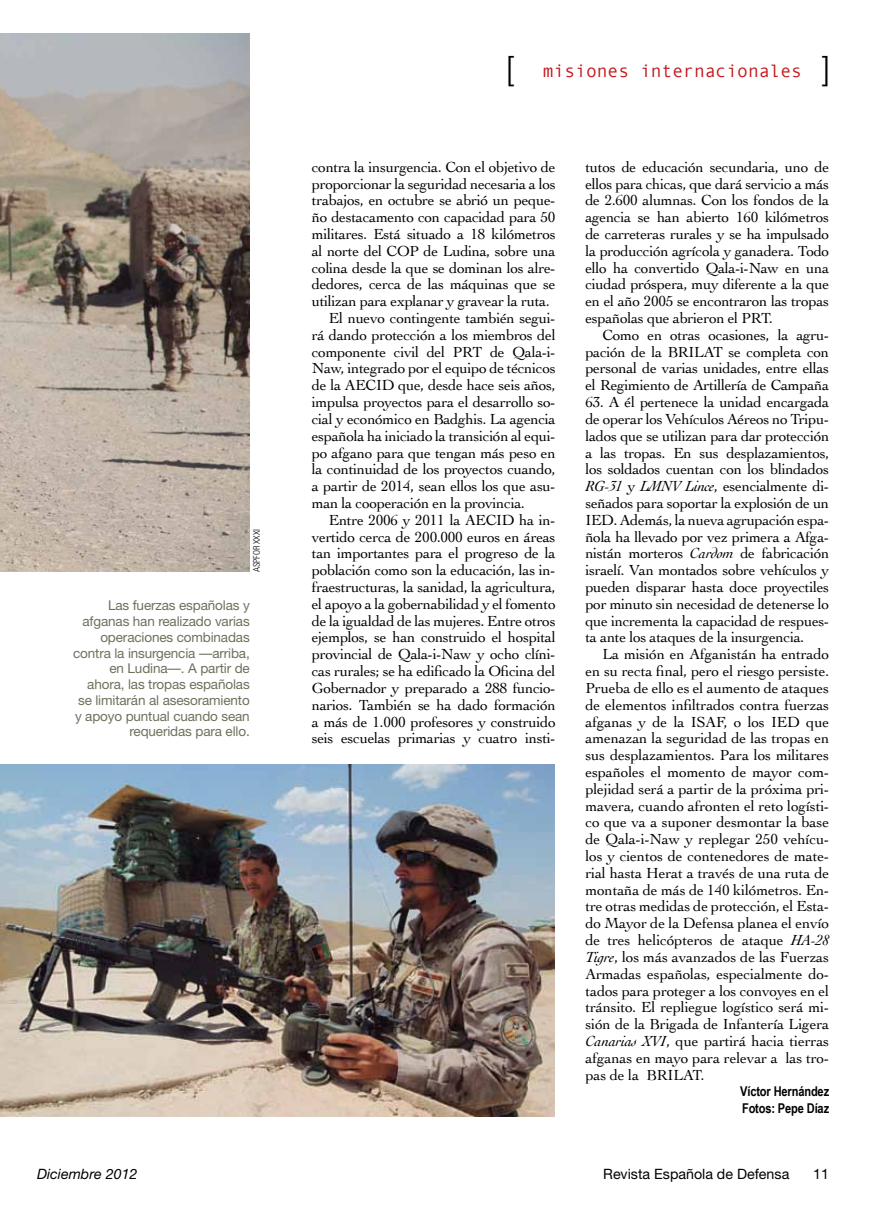
<style>
.page{position:relative;width:893px;height:1217px;background:#fff}
.page>*{position:absolute;margin:0;border:0;box-sizing:border-box;transform-origin:0 0}
.t1{font:300 33px "Helvetica Neue";color:#000}
.t2{font:18px "Monotypecom";color:#c4161c}
.t3{font:15.3px/16.8px "Cochin";letter-spacing:-.02em;color:#000;text-align:justify}
.t4{font:14.25px "Helvetica Neue";color:#000}
.t5{font:italic 14.25px "Helvetica Neue";color:#000}
.t6{font:13.5px/15.8px "Helvetica Neue";letter-spacing:-.01em;color:#6f705b;text-align:right}
.t7{font:700 13.5px/16.8px "Arial Narrow";letter-spacing:-.01em;color:#000}
.t8{font:300 condensed 9px "Univers";letter-spacing:-.005em;color:#000}
.s1{font-family:"Helvetica Neue";font-weight:300;font-size:33px;color:#000}
.s2{font-style:italic}
</style>
<div class="page">
<img style="left:0;top:34px;width:250px;height:537px">
<img style="left:0;top:764px;width:554px;height:351px">
<p class="t8" style="left:251px;top:572px;width:45px;rotate:-90deg">ASPFOR XXXI</p>
<p class="t6" style="left:73px;top:597px;width:178px">Las fuerzas españolas y afganas han realizado varias operaciones combinadas contra la insurgencia —arriba, en Ludina—. A partir de ahora, las tropas españolas se limitarán al asesoramiento y apoyo puntual cuando sean requeridas para ello.</p>
<h1 class="t1" style="left:506px;top:48px;width:9px">[</h1>
<p class="t2" style="left:543px;top:60px;width:289px">misiones internacionales <span class="s1">]</span></p>
<p class="t3" style="left:312px;top:158px;width:245px">contra la insurgencia. Con el objetivo de</p>
<p class="t3" style="left:312px;top:174px;width:245px">proporcionar la seguridad necesaria a los</p>
<p class="t3" style="left:312px;top:191px;width:245px">trabajos, en octubre se abrió un peque-</p>
<p class="t3" style="left:312px;top:208px;width:245px">ño destacamento con capacidad para 50</p>
<p class="t3" style="left:312px;top:225px;width:245px">militares. Está situado a 18 kilómetros</p>
<p class="t3" style="left:312px;top:242px;width:245px">al norte del COP de Ludina, sobre una</p>
<p class="t3" style="left:312px;top:258px;width:245px">colina desde la que se dominan los alre-</p>
<p class="t3" style="left:312px;top:275px;width:245px">dedores, cerca de las máquinas que se</p>
<p class="t3" style="left:312px;top:292px;width:240px">utilizan para explanar y gravear la ruta.</p>
<p class="t3" style="left:329px;top:309px;width:228px">El nuevo contingente también segui-</p>
<p class="t3" style="left:312px;top:326px;width:245px">rá dando protección a los miembros del</p>
<p class="t3" style="left:312px;top:342px;width:245px">componente civil del PRT de Qala-i-</p>
<p class="t3" style="left:312px;top:359px;width:245px">Naw, integrado por el equipo de técnicos</p>
<p class="t3" style="left:312px;top:376px;width:245px">de la AECID que, desde hace seis años,</p>
<p class="t3" style="left:312px;top:393px;width:245px">impulsa proyectos para el desarrollo so-</p>
<p class="t3" style="left:312px;top:410px;width:245px">cial y económico en Badghis. La agencia</p>
<p class="t3" style="left:312px;top:426px;width:245px">española ha iniciado la transición al equi-</p>
<p class="t3" style="left:312px;top:443px;width:245px">po afgano para que tengan más peso en</p>
<p class="t3" style="left:312px;top:460px;width:245px">la continuidad de los proyectos cuando,</p>
<p class="t3" style="left:312px;top:477px;width:245px">a partir de 2014, sean ellos los que asu-</p>
<p class="t3" style="left:312px;top:494px;width:215px">man la cooperación en la provincia.</p>
<p class="t3" style="left:329px;top:510px;width:228px">Entre 2006 y 2011 la AECID ha in-</p>
<p class="t3" style="left:312px;top:527px;width:245px">vertido cerca de 200.000 euros en áreas</p>
<p class="t3" style="left:312px;top:544px;width:245px">tan importantes para el progreso de la</p>
<p class="t3" style="left:312px;top:561px;width:245px">población como son la educación, las in-</p>
<p class="t3" style="left:312px;top:578px;width:245px">fraestructuras, la sanidad, la agricultura,</p>
<p class="t3" style="left:312px;top:594px;width:245px">el apoyo a la gobernabilidad y el fomento</p>
<p class="t3" style="left:312px;top:611px;width:245px">de la igualdad de las mujeres. Entre otros</p>
<p class="t3" style="left:312px;top:628px;width:245px">ejemplos, se han construido el hospital</p>
<p class="t3" style="left:312px;top:645px;width:245px">provincial de Qala-i-Naw y ocho clíni-</p>
<p class="t3" style="left:312px;top:662px;width:245px">cas rurales; se ha edificado la Oficina del</p>
<p class="t3" style="left:312px;top:678px;width:245px">Gobernador y preparado a 288 funcio-</p>
<p class="t3" style="left:312px;top:695px;width:245px">narios. También se ha dado formación</p>
<p class="t3" style="left:312px;top:712px;width:245px">a más de 1.000 profesores y construido</p>
<p class="t3" style="left:312px;top:729px;width:245px">seis escuelas primarias y cuatro insti-</p>
<p class="t3" style="left:585px;top:158px;width:245px">tutos de educación secundaria, uno de ellos para chicas, que dará servicio a más de 2.600 alumnas. Con los fondos de la agencia se han abierto 160 kilómetros de carreteras rurales y se ha impulsado la producción agrícola y ganadera. Todo ello ha convertido Qala-i-Naw en una ciudad próspera, muy diferente a la que en el año 2005 se encontraron las tropas españolas que abrieron el PRT.</p>
<p class="t3" style="left:585px;top:326px;width:245px;text-indent:17px">Como en otras ocasiones, la agru&shy;pación de la BRILAT se completa con personal de varias unidades, entre ellas el Regimiento de Artillería de Campaña</p>
<p class="t3" style="left:585px;top:393px;width:245px">63. A él pertenece la unidad encargada de operar los Vehículos Aéreos no Tripu&shy;lados que se utilizan para dar protección a las tropas. En sus desplazamientos, los soldados cuentan con los blindados <span class="s2">RG-31</span> y <span class="s2">LMNV Lince</span>, esencialmente di&shy;señados para soportar la explosión de un IED. Además, la nueva agrupación espa&shy;ñola ha llevado por vez primera a Afga&shy;nistán morteros <span class="s2">Cardom</span> de fabricación israelí. Van montados sobre vehículos y pueden disparar hasta doce proyectiles por minuto sin necesidad de detenerse lo que incrementa la capacidad de respues&shy;ta ante los ataques de la insurgencia.</p>
<p class="t3" style="left:585px;top:645px;width:245px;text-indent:17px">La misión en Afganistán ha entrado en su recta final, pero el riesgo persiste.<br>Prueba de ello es el aumento de ataques de elementos infiltrados contra fuerzas afganas y de la ISAF, o los IED que amenazan la seguridad de las tropas en sus desplazamientos. Para los militares españoles el momento de mayor com&shy;plejidad será a partir de la próxima pri&shy;mavera, cuando afronten el reto logísti&shy;co que va a suponer desmontar la base de Qala-i-Naw y replegar 250 vehícu&shy;los y cientos de contenedores de mate&shy;rial hasta Herat a través de una ruta de montaña de más de 140 kilómetros. En&shy;tre otras medidas de protección, el Esta&shy;do Mayor de la Defensa planea el envío de tres helicópteros de ataque <span class="s2">HA-28<br>Tigre</span>, los más avanzados de las Fuerzas Armadas españolas, especialmente do&shy;tados para proteger a los convoyes en el tránsito. El repliegue logístico será mi&shy;sión de la Brigada de Infantería Ligera <span class="s2">Canarias XVI</span>, que partirá hacia tierras afganas en mayo para relevar a las tro&shy;pas de la BRILAT.</p>
<p class="t7" style="left:740px;top:1082px;width:91px">Víctor Hernández<br>Fotos: Pepe Díaz</p>
<p class="t5" style="left:37px;top:1164px;width:102px">Diciembre 2012</p>
<p class="t4" style="left:603px;top:1164px;width:188px">Revista Española de Defensa</p>
<p class="t4" style="left:813px;top:1164px;width:17px">11</p>
</div>
